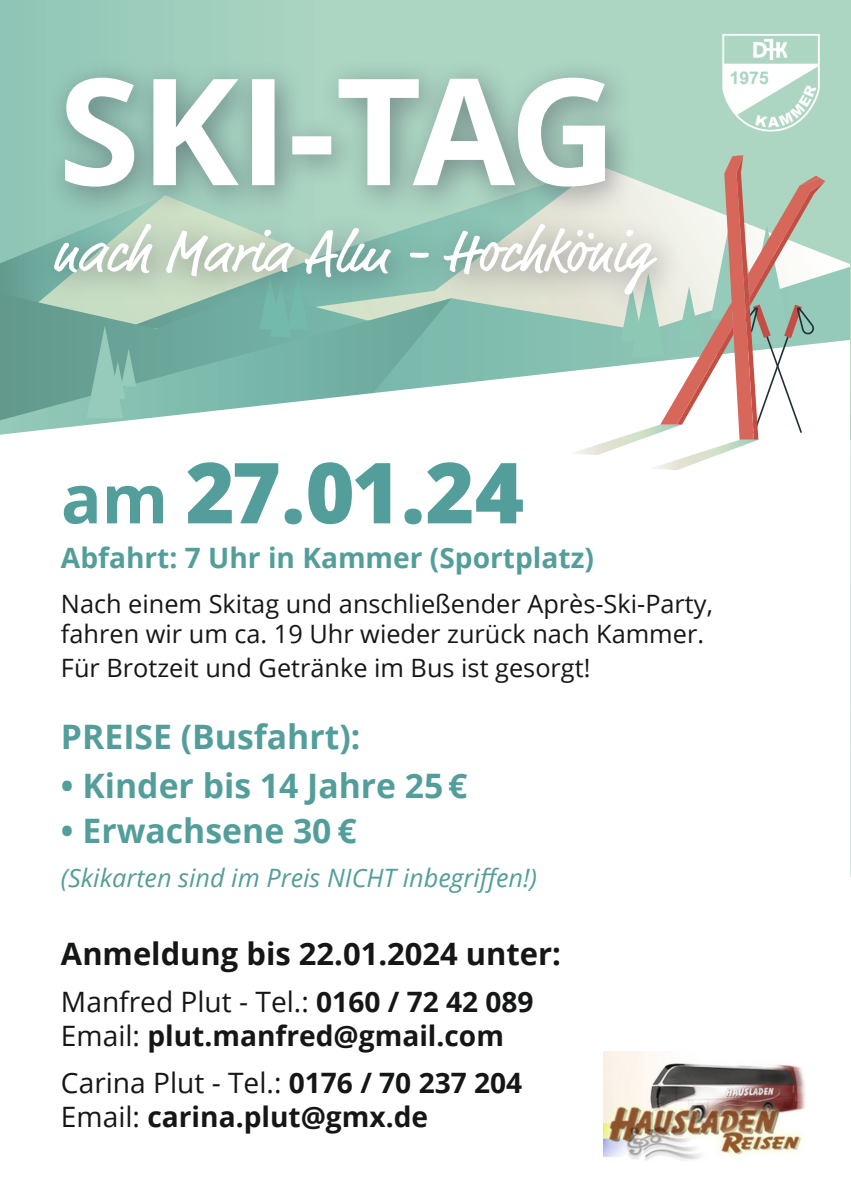
<style>
.page{position:relative;width:851px;height:1202px;background:#fff}
.page>*{position:absolute;margin:0;border:0;box-sizing:border-box;transform-origin:0 0}
.t1{font:800 84.4px "Open Sans";color:#539e9a}
.t2{font:59px "Market Pro";color:#fff}
.t3{font:700 33.8px "Open Sans";color:#539e9a}
.t4{font:700 31px "Open Sans";color:#151616}
.t5{font:700 28.2px/33.8px "Open Sans";color:#151616}
.t6{font:700 28.2px "Open Sans";color:#539e9a}
.t7{font:25.2px/30.4px "Open Sans";color:#151616}
.t8{font:italic 25.2px "Open Sans";color:#539e9a}
.s1{font-weight:700;font-size:67.4px}
.s2{font-weight:400}
</style>
<div class="page">
<svg style="left:0;top:0;width:850px;height:439px;background:#a2cfbd"></svg>
<svg style="left:0;top:340px;width:850px;height:99px"></svg>
<svg style="left:259px;top:325px;width:49px;height:12px"></svg>
<svg style="left:0;top:195px;width:165px;height:223px;background:#74ab9e"></svg>
<svg style="left:569px;top:155px;width:256px;height:315px"></svg>
<div style="left:44px;top:57px;width:593px;height:161px;background:#29263d;opacity:.42"></div>
<svg style="left:65px;top:78px;width:540px;height:109px"></svg>
<img style="left:721px;top:34px;width:99px;height:98px">
<img style="left:603px;top:1051px;width:203px;height:110px">
<div style="left:35px;top:206px;width:650px;height:119px;background:#29263d;opacity:.42"></div>
<h2 class="t2" style="left:52px;top:212px;width:599px">nach Maria Alm - Hochkönig</h2>
<h1 class="t1" style="left:61px;top:428px;width:464px"><span class="s1">am</span> 27.01.24</h1>
<p class="t6" style="left:61px;top:538px;width:534px">Abfahrt: 7 Uhr in Kammer (Sportplatz)</p>
<p class="t7" style="left:61px;top:588px;width:653px">Nach einem Skitag und anschließender Après-Ski-Party, fahren wir um ca. 19 Uhr wieder zurück nach Kammer.</p>
<p class="t7" style="left:61px;top:652px;width:531px">Für Brotzeit und Getränke im Bus ist gesorgt!</p>
<h3 class="t3" style="left:61px;top:713px;width:301px">PREISE (Busfahrt):</h3>
<h3 class="t3" style="left:61px;top:762px;width:408px">• Kinder bis 14 Jahre 25 €</h3>
<h3 class="t3" style="left:61px;top:807px;width:297px">• Erwachsene 30 €</h3>
<p class="t8" style="left:61px;top:861px;width:477px">(Skikarten sind im Preis NICHT inbegriffen!)</p>
<p class="t4" style="left:61px;top:932px;width:501px">Anmeldung bis 22.01.2024 unter:</p>
<p class="t5" style="left:61px;top:985px;width:474px"><span class="s2">Manfred Plut - Tel.:</span> 0160 / 72 42 089<br><span class="s2">Email:</span> plut.manfred@gmail.com</p>
<p class="t5" style="left:61px;top:1066px;width:463px"><span class="s2">Carina Plut - Tel.:</span> 0176 / 70 237 204<br><span class="s2">Email:</span> carina.plut@gmx.de</p>
</div>
